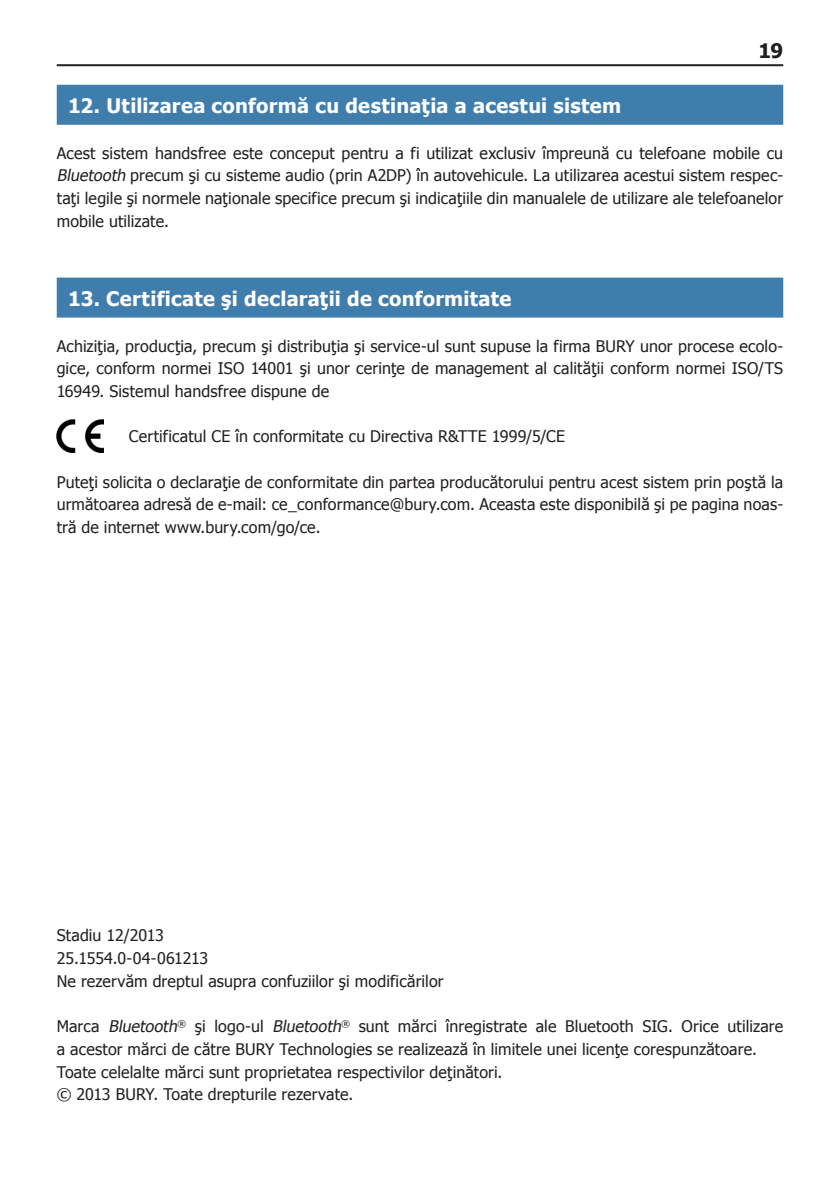
<style>
.page{position:relative;width:840px;height:1191px;background:#fff}
.page>*{position:absolute;margin:0;border:0;box-sizing:border-box;transform-origin:0 0}
.t1{font:700 20px "Tahoma";letter-spacing:.015em;color:#fff}
.t2{font:700 20px "Tahoma";color:#231f20}
.t3{font:16px/22.6px "Tahoma";letter-spacing:.01em;color:#231f20;text-align:justify}
.s1{font-style:italic}
</style>
<div class="page">
<hr style="left:57px;top:64px;width:725px;height:2px;background:#231f20">
<div style="left:57px;top:85px;width:725px;height:40px;background:#3f7dad"></div>
<div style="left:57px;top:277px;width:725px;height:40px;background:#3f7dad"></div>
<img style="left:57px;top:419px;width:47px;height:33px">
<p class="t2" style="left:758px;top:37px;width:26px">19</p>
<p class="t1" style="left:68px;top:92px;width:554px">12. Utilizarea conformă cu destinaţia a acestui sistem</p>
<p class="t3" style="left:57px;top:141px;width:727px">Acest sistem handsfree este conceput pentru a fi utilizat exclusiv împreună cu telefoane mobile cu <span class="s1">Bluetooth</span> precum şi cu sisteme audio (prin A2DP) în autovehicule. La utilizarea acestui sistem respec&shy;taţi legile şi normele naţionale specifice precum şi indicaţiile din manualele de utilizare ale telefoanelor mobile utilizate.</p>
<p class="t1" style="left:68px;top:285px;width:444px">13. Certificate şi declaraţii de conformitate</p>
<p class="t3" style="left:57px;top:334px;width:727px">Achiziţia, producţia, precum şi distribuţia şi service-ul sunt supuse la firma BURY unor procese ecolo&shy;gice, conform normei ISO 14001 şi unor cerinţe de management al calităţii conform normei ISO/TS 16949. Sistemul handsfree dispune de</p>
<p class="t3" style="left:129px;top:424px;width:437px">Certificatul CE în conformitate cu Directiva R&amp;TTE 1999/5/CE</p>
<p class="t3" style="left:57px;top:470px;width:727px">Puteţi solicita o declaraţie de conformitate din partea producătorului pentru acest sistem prin poştă la următoarea adresă de e-mail: ce_conformance@bury.com. Aceasta este disponibilă şi pe pagina noas&shy;tră de internet www.bury.com/go/ce.</p>
<p class="t3" style="left:57px;top:923px;width:388px;text-align:left">Stadiu 12/2013<br>25.1554.0-04-061213<br>Ne rezervăm dreptul asupra confuziilor şi modificărilor</p>
<p class="t3" style="left:57px;top:1014px;width:727px;text-align:left">Marca <span class="s1">Bluetooth</span><sup>®</sup> şi logo-ul <span class="s1">Bluetooth</span><sup>®</sup> sunt mărci înregistrate ale Bluetooth SIG. Orice utilizare a acestor mărci de către BURY Technologies se realizează în limitele unei licenţe corespunzătoare.<br>Toate celelalte mărci sunt proprietatea respectivilor deţinători.<br>© 2013 BURY. Toate drepturile rezervate.</p>
</div>
